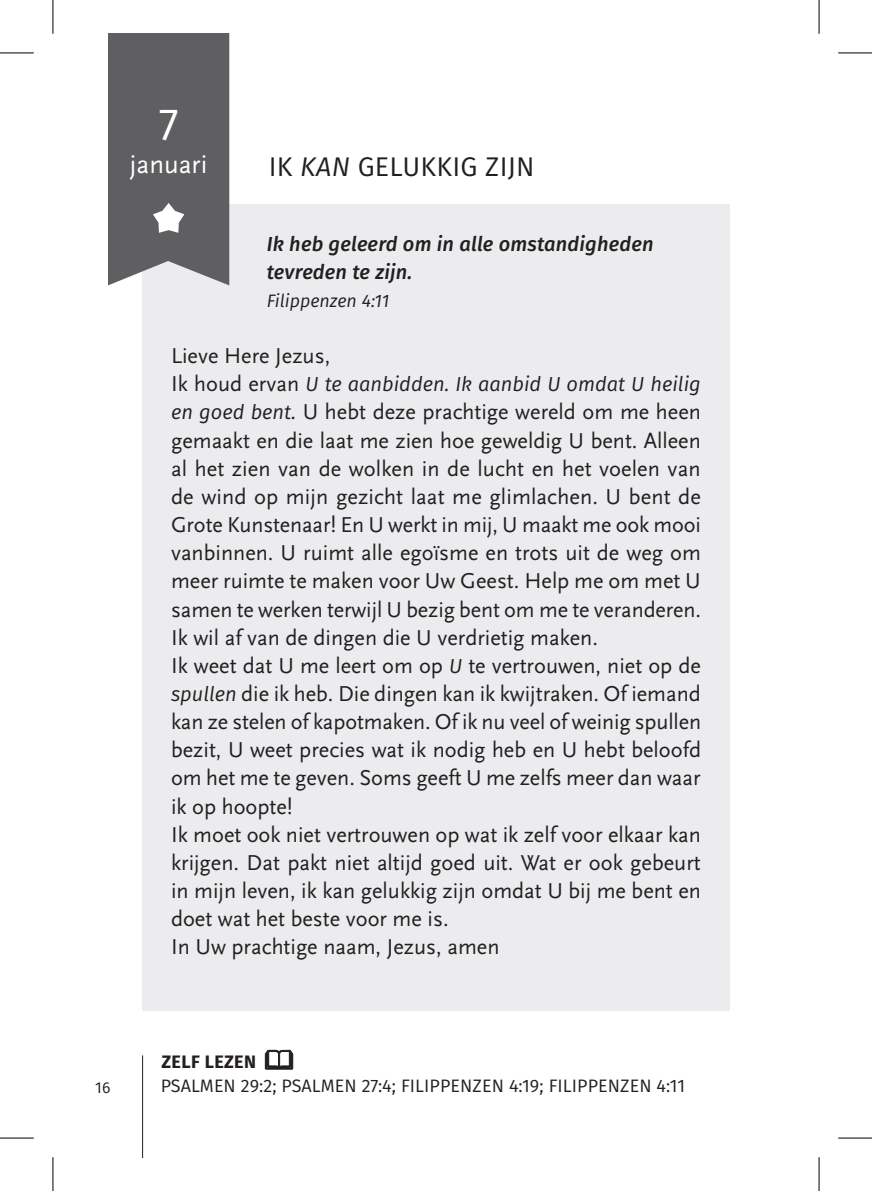
<style>
.page{position:relative;width:872px;height:1191px;background:#fff}
.page>*{position:absolute;margin:0;border:0;box-sizing:border-box;transform-origin:0 0}
.t1{font:45px "Fira Sans";color:#fff}
.t2{font:27px "Fira Sans";letter-spacing:.01em;color:#231f20}
.t3{font:27px "Scala Sans";color:#fff}
.t4{font:22.5px/28.1px "Scala Sans";color:#231f20}
.t5{font:italic 500 20.25px/28.1px "Fira Sans";letter-spacing:.01em;color:#231f20}
.t6{font:italic 20.25px "Fira Sans";color:#231f20}
.t7{font:18px "Fira Sans";letter-spacing:.005em;color:#231f20}
.t8{font:italic 18px "Fira Sans";color:#231f20}
.t9{font:700 18px "Fira Sans";letter-spacing:.02em;color:#231f20}
.t10{font:15.75px "Fira Sans";color:#231f20}
.s1{font-style:italic}
.s2{font-family:"Scala Sans";font-style:normal;font-size:22.5px}
.s3{font-family:"Fira Sans";font-style:italic;font-size:20.25px}
</style>
<div class="page">
<div style="left:142px;top:204px;width:587px;height:806px;background:#ececee"></div>
<div style="left:108px;top:34px;width:121px;height:251px;background:#5f5f62"></div>
<hr style="left:142px;top:1055px;width:1px;height:101px;background:#231f20">
<svg style="left:265px;top:1049px;width:28px;height:20px"></svg>
<hr style="left:0;top:53px;width:34px;height:1px;background:#000">
<hr style="left:837px;top:53px;width:34px;height:1px;background:#000">
<hr style="left:0;top:1137px;width:34px;height:1px;background:#000">
<hr style="left:837px;top:1137px;width:34px;height:1px;background:#000">
<hr style="left:53px;top:0;width:1px;height:34px;background:#000">
<hr style="left:53px;top:1156px;width:1px;height:34px;background:#000">
<hr style="left:818px;top:0;width:1px;height:34px;background:#000">
<hr style="left:818px;top:1156px;width:1px;height:34px;background:#000">
<h1 class="t1" style="left:159px;top:91px;width:21px">7</h1>
<p class="t3" style="left:130px;top:150px;width:79px">januari</p>
<p class="t2" style="left:268px;top:146px;width:267px">IK <span class="s1">KAN</span> GELUKKIG ZIJN</p>
<p class="t5" style="left:267px;top:228px;width:388px">Ik heb geleerd om in alle omstandigheden tevreden te zijn.</p>
<p class="t8" style="left:267px;top:287px;width:124px">Filippenzen 4:11</p>
<p class="t4" style="left:171px;top:342px;width:161px">Lieve Here Jezus,</p>
<p class="t6" style="left:171px;top:369px;width:531px"><span class="s2">Ik houd ervan</span> U te aanbidden. Ik aanbid U omdat U heilig</p>
<p class="t4" style="left:171px;top:398px;width:531px"><span class="s3">en goed bent.</span> U hebt deze prachtige wereld om me heen gemaakt en die laat me zien hoe geweldig U bent. Alleen al het zien van de wolken in de lucht en het voelen van de wind op mijn gezicht laat me glimlachen. U bent de Grote Kunstenaar! En U werkt in mij, U maakt me ook mooi vanbinnen. U ruimt alle egoïsme en trots uit de weg om meer ruimte te maken voor Uw Geest. Help me om met U samen te werken terwijl U bezig bent om me te veranderen.<br>Ik wil af van de dingen die U verdrietig maken.<br>Ik weet dat U me leert om op <span class="s3">U</span> te vertrouwen, niet op de <span class="s3">spullen</span> die ik heb. Die dingen kan ik kwijtraken. Of iemand kan ze stelen of kapotmaken. Of ik nu veel of weinig spullen bezit, U weet precies wat ik nodig heb en U hebt beloofd om het me te geven. Soms geeft U me zelfs meer dan waar ik op hoopte!<br>Ik moet ook niet vertrouwen op wat ik zelf voor elkaar kan krijgen. Dat pakt niet altijd goed uit. Wat er ook gebeurt in mijn leven, ik kan gelukkig zijn omdat U bij me bent en doet wat het beste voor me is.<br>In Uw prachtige naam, Jezus, amen</p>
<p class="t10" style="left:95px;top:1075px;width:17px">16</p>
<p class="t9" style="left:161px;top:1046px;width:96px">ZELF LEZEN</p>
<p class="t7" style="left:161px;top:1071px;width:525px">PSALMEN 29:2; PSALMEN 27:4; FILIPPENZEN 4:19; FILIPPENZEN 4:11</p>
</div>
